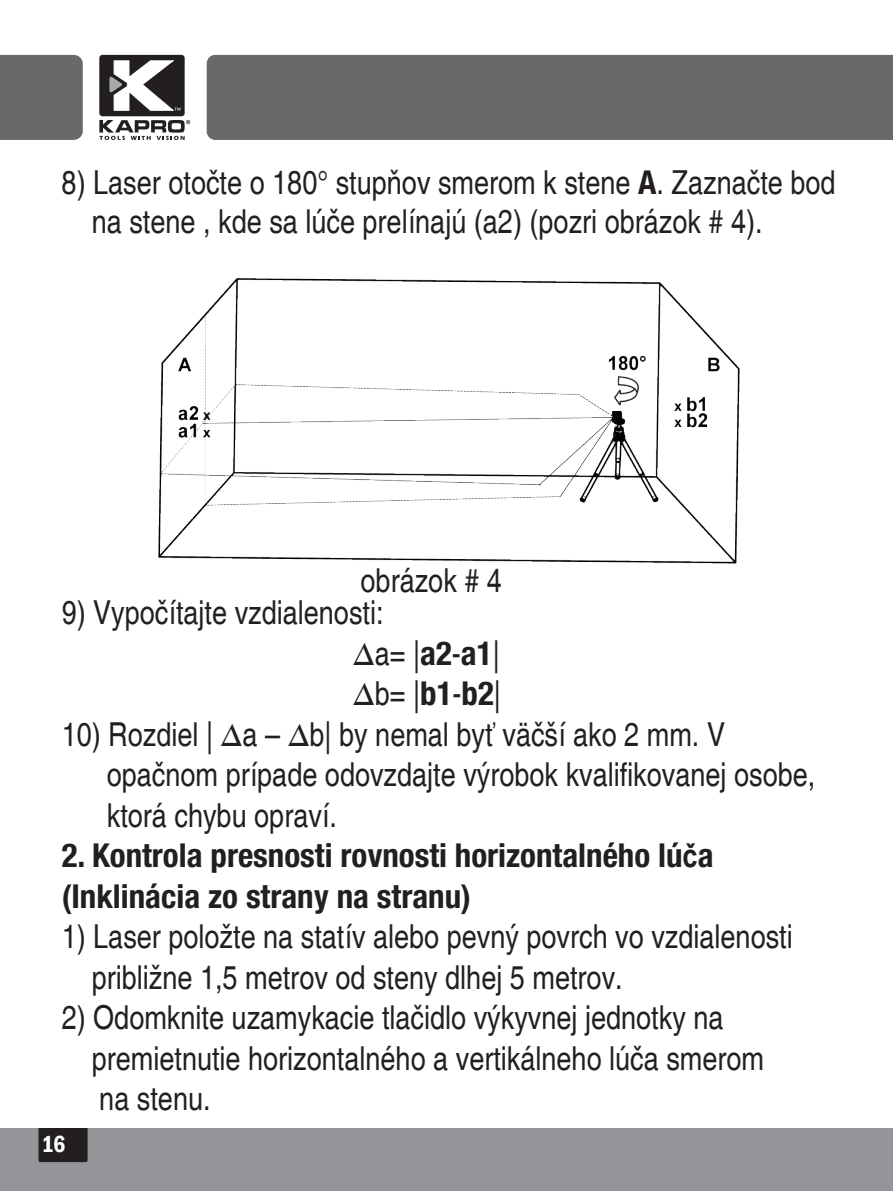
<style>
.page{position:relative;width:893px;height:1191px;background:#fff}
.page>*{position:absolute;margin:0;border:0;box-sizing:border-box;transform-origin:0 0}
.t1{font:condensed 33px/40.5px "Helvetica";color:#231f20}
.t2{font:700 condensed 33px/40.5px "Helvetica Neue";color:#231f20}
.t3{font:600 condensed 24px "Franklin Gothic";color:#fff}
.s1{font-family:"Helvetica Neue";font-weight:700}
.s2{font-family:"Arial Narrow";font-stretch:normal}
</style>
<div class="page">
<div style="left:0;top:1128px;width:893px;height:63px;background:#939598"></div>
<div style="left:38px;top:1128px;width:50px;height:34px;background:#231f20"></div>
<div style="left:99px;top:55px;width:86px;height:61px;background:#231f20;border-radius:3px"></div>
<svg style="left:99px;top:120px;width:91px;height:20px"></svg>
<svg style="left:109px;top:61px;width:71px;height:49px"></svg>
<div style="left:0;top:55px;width:83px;height:85px;background:#69696c"></div>
<div style="left:207px;top:55px;width:686px;height:85px;background:#69696c"></div>
<img style="left:158px;top:278px;width:582px;height:286px">
<p class="t1" style="left:92px;top:163px;width:745px;line-height:39px;text-indent:-30px">8) Laser otočte o 180° stupňov smerom k stene <span class="s1">A</span>. Zaznačte bod na stene , kde sa lúče prelínajú (a2) (pozri obrázok # 4).</p>
<p class="t1" style="left:361px;top:560px;width:143px">obrázok # 4</p>
<p class="t1" style="left:353px;top:593px;width:150px;text-indent:-291px">9) Vypočítajte vzdialenosti:<br>Δa= |<span class="s1">a2</span>-<span class="s1">a1</span>|<br>Δb= |<span class="s1">b1</span>-<span class="s1">b2</span>|</p>
<p class="t1" style="left:107px;top:714px;width:710px;text-indent:-45px">10) Rozdiel | Δa – Δb| by nemal byť väčší ako 2 mm. V opačnom prípade odovzdajte výrobok kvalifikovanej osobe, ktorá chybu opraví.</p>
<p class="t2" style="left:62px;top:835px;width:653px">2. Kontrola presnosti rovnosti horizontalného lú<span class="s2">č</span>a (Inklinácia zo strany na stranu)</p>
<p class="t1" style="left:92px;top:916px;width:702px;text-indent:-30px">1) Laser položte na statív alebo pevný povrch vo vzdialenosti približne 1,5 metrov od steny dlhej 5 metrov.</p>
<p class="t1" style="left:92px;top:997px;width:674px;text-indent:-30px">2) Odomknite uzamykacie tlačidlo výkyvnej jednotky na premietnutie horizontalného a vertikálneho lúča smerom na stenu.</p>
<p class="t3" style="left:42px;top:1127px;width:25px">16</p>
</div>
